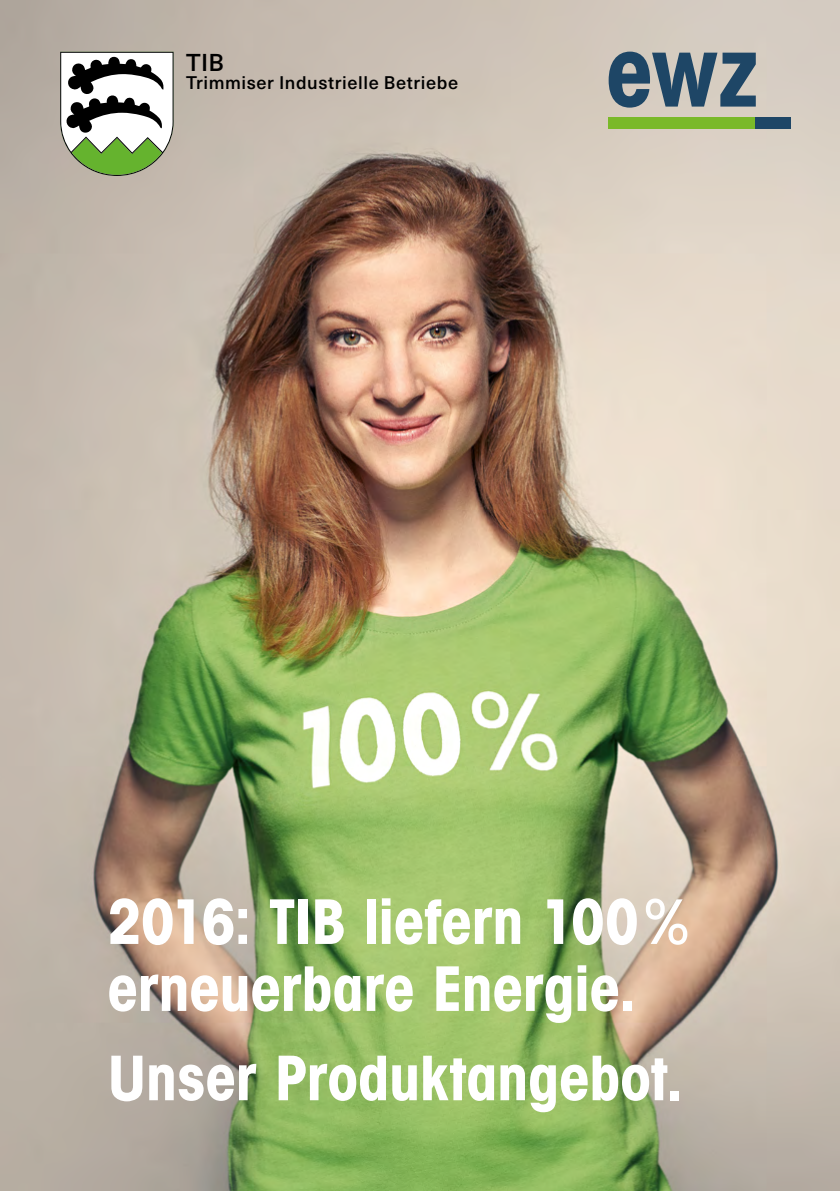
<style>
.page{position:relative;width:840px;height:1191px;background:#fff}
.page>*{position:absolute;margin:0;border:0;box-sizing:border-box;transform-origin:0 0}
.t1{font:700 condensed 66.8px "Avant Gard EF";letter-spacing:.01em;color:#fff}
.Copy{font:500 24px "Neue Haas Unica Pro";color:#000}
.Copy-2{font:500 18px "Neue Haas Unica Pro";letter-spacing:.03em;color:#000}
</style>
<div class="page">
<img style="left:0;top:0;width:839px;height:1191px">
<svg style="left:60px;top:52px;width:113px;height:124px"></svg>
<div style="left:608px;top:118px;width:147px;height:11px;background:#7ab929"></div>
<div style="left:755px;top:118px;width:35px;height:11px;background:#1e4666"></div>
<svg style="left:608px;top:52px;width:147px;height:56px;background:#687c8a"></svg>
<p class="Copy" style="left:186px;top:47px;width:39px">TIB</p>
<p class="Copy-2" style="left:186px;top:71px;width:273px">Trimmiser Industrielle Betriebe</p>
<p class="t1" style="left:108px;top:881px;width:583px">2016: TIB liefern 100%</p>
<p class="t1" style="left:108px;top:948px;width:529px">erneuerbare Energie.</p>
<p class="t1" style="left:108px;top:1038px;width:576px">Unser Produktangebot.</p>
</div>
